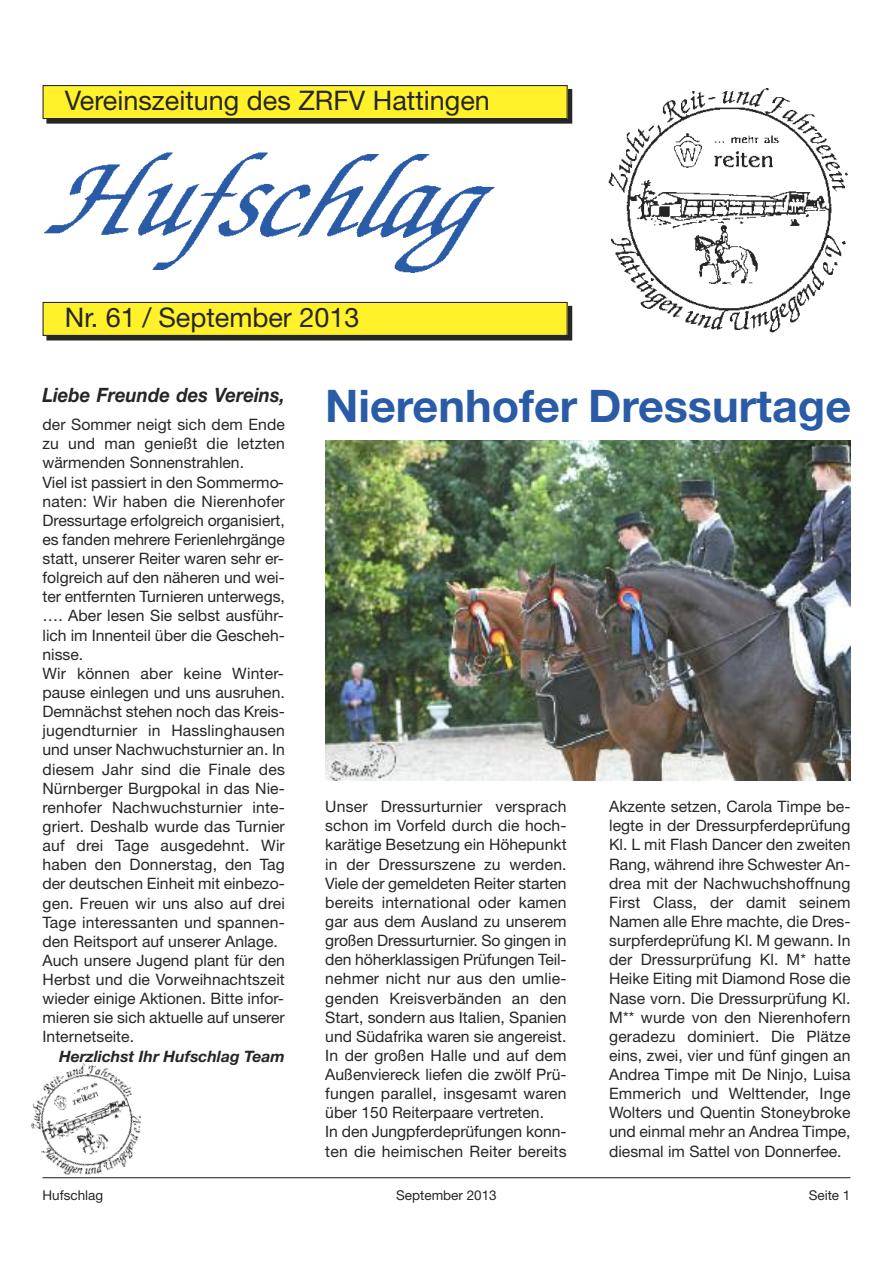
<style>
.page{position:relative;width:893px;height:1263px;background:#fff}
.page>*{position:absolute;margin:0;border:0;box-sizing:border-box;transform-origin:0 0}
.t1{font:700 45px "Helvetica Neue";color:#295ba7}
.t2{font:27px "Helvetica Neue";color:#272627}
.t3{font:italic 700 19.8px "Helvetica Neue";color:#272627;scale:.93 1}
.t4{font:15.75px/19.2px "Helvetica Neue";color:#272627}
.t5{font:italic 700 15.75px "Helvetica Neue";color:#272627}
.t6{font:13.5px "Helvetica Neue";color:#272627}
</style>
<div class="page">
<img style="left:31px;top:1063px;width:126px;height:116px">
<img style="left:44px;top:152px;width:451px;height:121px">
<div style="left:47px;top:90px;width:525px;height:33px;background:#272627"></div>
<div style="left:43px;top:86px;width:524px;height:33px;background:#fff12a"></div>
<div style="left:43px;top:85px;width:525px;height:34px;border:1px solid #272627"></div>
<img style="left:608px;top:88px;width:240px;height:244px">
<div style="left:47px;top:307px;width:525px;height:33px;background:#272627"></div>
<div style="left:43px;top:302px;width:524px;height:33px;background:#fff12a"></div>
<div style="left:43px;top:302px;width:525px;height:34px;border:1px solid #272627"></div>
<hr style="left:43px;top:1177px;width:807px;height:1px;background:#272627">
<img style="left:325px;top:440px;width:525px;height:340px">
<h2 class="t2" style="left:65px;top:90px;width:427px">Vereinszeitung des ZRFV Hattingen</h2>
<h2 class="t2" style="left:65px;top:307px;width:296px">Nr. 61 / September 2013</h2>
<p class="t3" style="left:43px;top:388px;width:262px">Liebe Freunde des Vereins,</p>
<p class="t4" style="left:43px;top:416px;width:244px">der Sommer neigt sich dem Ende zu und man genießt die letzten wärmenden Sonnenstrahlen.<br>Viel ist passiert in den Sommermo&shy;naten: Wir haben die Nierenhofer<br>Dressurtage erfolgreich organisiert, es fanden mehrere Ferienlehrgänge statt, unserer Reiter waren sehr er&shy;folgreich auf den näheren und wei&shy;ter entfernten Turnieren unterwegs, …. Aber lesen Sie selbst ausführ&shy;lich im Innenteil über die Gescheh&shy;nisse.<br>Wir können aber keine Winter&shy;pause einlegen und uns ausruhen.<br>Demnächst stehen noch das Kreis&shy;jugendturnier in Hasslinghausen und unser Nachwuchsturnier an. In diesem Jahr sind die Finale des<br>Nürnberger Burgpokal in das Nie&shy;renhofer Nachwuchsturnier inte&shy;griert. Deshalb wurde das Turnier auf drei Tage ausgedehnt. Wir haben den Donnerstag, den Tag der deutschen Einheit mit einbezo&shy;gen. Freuen wir uns also auf drei<br>Tage interessanten und spannen&shy;den Reitsport auf unserer Anlage.<br>Auch unsere Jugend plant für den<br>Herbst und die Vorweihnachtszeit wieder einige Aktionen. Bitte infor&shy;mieren sie sich aktuelle auf unserer<br>Internetseite.</p>
<p class="t5" style="left:59px;top:1050px;width:227px">Herzlichst Ihr Hufschlag Team</p>
<h1 class="t1" style="left:325px;top:390px;width:527px">Nierenhofer Dressurtage</h1>
<p class="t4" style="left:325px;top:798px;width:243px">Unser Dressurturnier versprach schon im Vorfeld durch die hoch&shy;karätige Besetzung ein Höhepunkt in der Dressurszene zu werden.<br>Viele der gemeldeten Reiter starten bereits international oder kamen gar aus dem Ausland zu unserem großen Dressurturnier. So gingen in den höherklassigen Prüfungen Teil&shy;nehmer nicht nur aus den umlie&shy;genden Kreisverbänden an den Start, sondern aus Italien, Spanien und Südafrika waren sie angereist.<br>In der großen Halle und auf dem Außenviereck liefen die zwölf Prü&shy;fungen parallel, insgesamt waren über 150 Reiterpaare vertreten.<br>In den Jungpferdeprüfungen konn&shy;ten die heimischen Reiter bereits</p>
<p class="t4" style="left:609px;top:798px;width:243px;text-align:justify">Akzente setzen, Carola Timpe be&shy;legte in der Dressurpferdeprüfung Kl. L mit Flash Dancer den zweiten Rang, während ihre Schwester An&shy;drea mit der Nachwuchshoffnung First Class, der damit seinem Namen alle Ehre machte, die Dres&shy;surpferdeprüfung Kl. M gewann. In der Dressurprüfung Kl. M* hatte Heike Eiting mit Diamond Rose die Nase vorn. Die Dressurprüfung Kl.<br>M** wurde von den Nierenhofern geradezu dominiert. Die Plätze eins, zwei, vier und fünf gingen an Andrea Timpe mit De Ninjo, Luisa Emmerich und Welttender, Inge Wolters und Quentin Stoneybroke und einmal mehr an Andrea Timpe, diesmal im Sattel von Donnerfee.</p>
<p class="t6" style="left:43px;top:1190px;width:62px">Hufschlag</p>
<p class="t6" style="left:396px;top:1190px;width:102px">September 2013</p>
<p class="t6" style="left:809px;top:1190px;width:43px">Seite 1</p>
</div>
